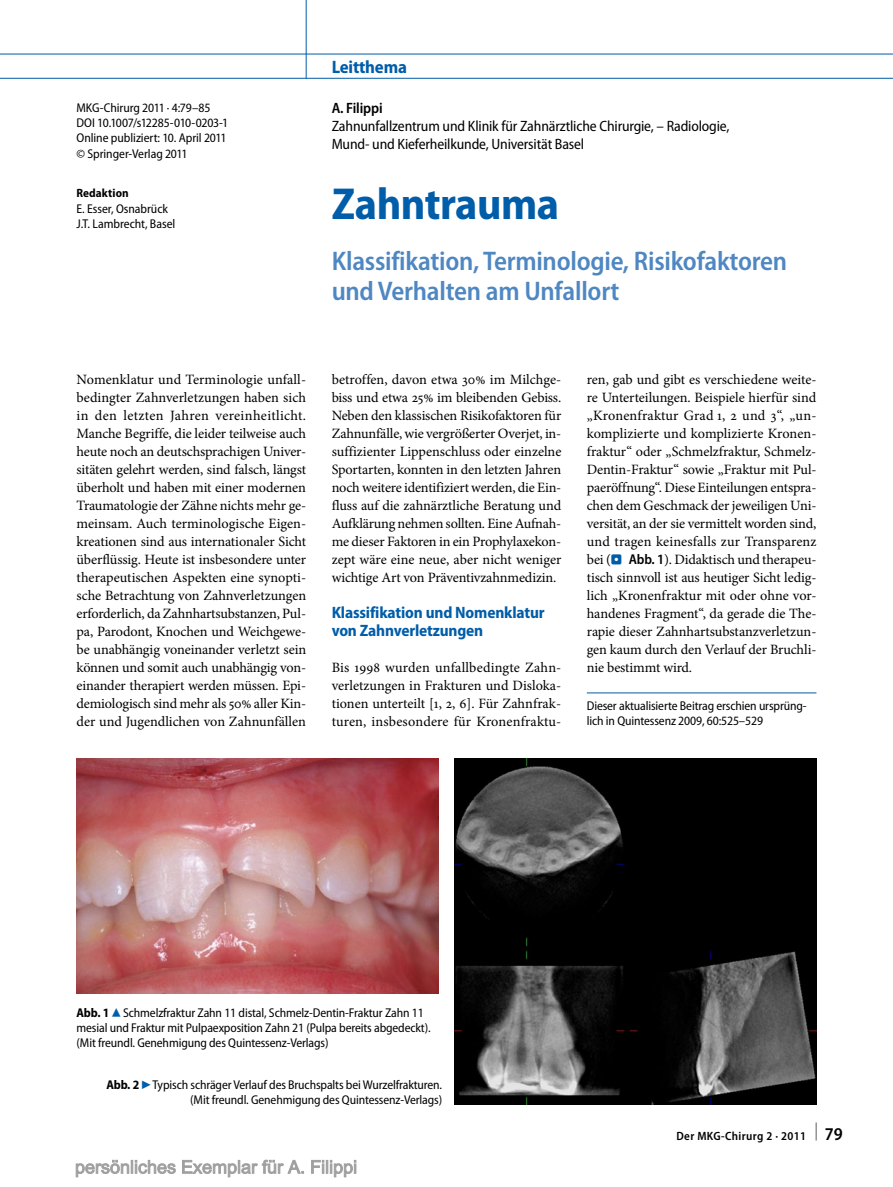
<style>
.page{position:relative;width:893px;height:1187px;background:#fff}
.page>*{position:absolute;margin:0;border:0;box-sizing:border-box;transform-origin:0 0}
.t1{font:700 semi-condensed 45px "Myriad Pro";letter-spacing:-.01em;color:#005da9}
.t2{font:600 semi-condensed 27px/30px "Myriad Pro";letter-spacing:-.01em;color:#4f87c2}
.t3{font:700 semi-condensed 18px "Myriad Pro";letter-spacing:-.01em;color:#005da9}
.t4{font:700 semi-condensed 16.5px/18px "Myriad Pro";letter-spacing:-.01em;color:#005da9}
.t5{font:semi-condensed 15px/18px "Myriad Pro";letter-spacing:-.01em;color:#000}
.t6{font:600 semi-condensed 15px "Myriad Pro";letter-spacing:-.01em;color:#000}
.t7{font:14.25px/18px "Minion Pro";letter-spacing:-.005em;color:#000;text-align:justify}
.t8{font:semi-condensed 12.75px/15.3px "Myriad Pro";letter-spacing:-.01em;color:#000}
.t9{font:600 semi-condensed 12px "Myriad Pro";letter-spacing:.03em;color:#000}
.t10{font:700 semi-condensed 12px "Myriad Pro";letter-spacing:.005em;color:#000}
.s1{font-family:"S Buttons";font-size:13.5px;color:#005da9}
.s2{font-family:"Myriad Pro";font-weight:600;font-stretch:semi-condensed}
.s3{font-weight:700}
.s4{font-family:"S Buttons";font-stretch:normal;font-size:14.25px;color:#005da9}
.s5{font-size:18px}
</style>
<div class="page">
<hr style="left:587px;top:692px;width:229px;height:1px;background:#005da9">
<img style="left:77px;top:759px;width:361px;height:234px">
<img style="left:455px;top:759px;width:361px;height:344px">
<hr style="left:0;top:54px;width:893px;height:1px;background:#005da9">
<hr style="left:0;top:78px;width:893px;height:1px;background:#005da9">
<hr style="left:306px;top:0;width:1px;height:79px;background:#005da9">
<svg style="left:75px;top:1159px;width:282px;height:18px"></svg>
<p class="t3" style="left:332px;top:57px;width:77px">Leitthema</p>
<p class="t8" style="left:77px;top:100px;width:153px">MKG-Chirurg 2011 · 4:79–85<br>DOI 10.1007/s12285-010-0203-1<br>Online publiziert: 10. April 2011 © Springer-Verlag 2011</p>
<p class="t6" style="left:332px;top:100px;width:53px">A. Filippi</p>
<p class="t5" style="left:332px;top:118px;width:399px">Zahnunfallzentrum und Klinik für Zahnärztliche Chirurgie, – Radiologie,<br>Mund- und Kieferheilkunde, Universität Basel</p>
<h1 class="t1" style="left:332px;top:178px;width:229px">Zahntrauma</h1>
<h2 class="t2" style="left:332px;top:246px;width:457px">Klassifikation, Terminologie, Risikofaktoren und Verhalten am Unfallort</h2>
<p class="t10" style="left:77px;top:186px;width:54px">Redaktion</p>
<p class="t8" style="left:77px;top:201px;width:100px">E. Esser, Osnabrück<br>J.T. Lambrecht, Basel</p>
<p class="t7" style="left:77px;top:370px;width:231px">Nomenklatur und Terminologie unfall&shy;bedingter Zahnverletzungen haben sich in den letzten Jahren vereinheitlicht.<br>Manche Begriffe, die leider teilweise auch heute noch an deutschsprachigen Univer&shy;sitäten gelehrt werden, sind falsch, längst überholt und haben mit einer modernen Traumatologie der Zähne nichts mehr ge&shy;meinsam. Auch terminologische Eigen&shy;kreationen sind aus internationaler Sicht überflüssig. Heute ist insbesondere unter therapeutischen Aspekten eine synopti&shy;sche Betrachtung von Zahnverletzungen erforderlich, da Zahnhartsubstanzen, Pul&shy;pa, Parodont, Knochen und Weichgewe&shy;be unabhängig voneinander verletzt sein können und somit auch unabhängig von&shy;einander therapiert werden müssen. Epi&shy;demiologisch sind mehr als 50% aller Kin&shy;der und Jugendlichen von Zahnunfällen</p>
<p class="t7" style="left:332px;top:370px;width:231px">betroffen, davon etwa 30% im Milchge&shy;biss und etwa 25% im bleibenden Gebiss.<br>Neben den klassischen Risikofaktoren für Zahnunfälle, wie vergrößerter Overjet, in&shy;suffizienter Lippenschluss oder einzelne Sportarten, konnten in den letzten Jahren noch weitere identifiziert werden, die Ein&shy;fluss auf die zahnärztliche Beratung und Aufklärung nehmen sollten. Eine Aufnah&shy;me dieser Faktoren in ein Prophylaxekon&shy;zept wäre eine neue, aber nicht weniger wichtige Art von Präventivzahnmedizin.</p>
<p class="t4" style="left:332px;top:603px;width:215px">Klassifikation und Nomenklatur von Zahnverletzungen</p>
<p class="t7" style="left:332px;top:658px;width:231px">Bis 1998 wurden unfallbedingte Zahn&shy;verletzungen in Frakturen und Disloka&shy;tionen unterteilt [1, 2, 6]. Für Zahnfrak&shy;turen, insbesondere für Kronenfraktu-</p>
<p class="t7" style="left:587px;top:370px;width:231px">ren, gab und gibt es verschiedene weite&shy;re Unterteilungen. Beispiele hierfür sind „Kronenfraktur Grad 1, 2 und 3“, „un&shy;komplizierte und komplizierte Kronen&shy;fraktur“ oder „Schmelzfraktur, Schmelz-Dentin-Fraktur“ sowie „Fraktur mit Pul&shy;paeröffnung“. Diese Einteilungen entspra&shy;chen dem Geschmack der jeweiligen Uni&shy;versität, an der sie vermittelt worden sind, und tragen keinesfalls zur Transparenz bei (<span class="s1">.</span> <span class="s2">Abb. 1</span>). Didaktisch und therapeu&shy;tisch sinnvoll ist aus heutiger Sicht ledig&shy;lich „Kronenfraktur mit oder ohne vor&shy;handenes Fragment“, da gerade die The&shy;rapie dieser Zahnhartsubstanzverletzun&shy;gen kaum durch den Verlauf der Bruchli&shy;nie bestimmt wird.</p>
<p class="t8" style="left:587px;top:698px;width:221px">Dieser aktualisierte Beitrag erschien ursprüng&shy;lich in Quintessenz 2009, 60:525–529</p>
<p class="t8" style="left:77px;top:1005px;width:356px"><span class="s3">Abb. 1</span><span class="s4">8</span>Schmelzfraktur Zahn 11 distal, Schmelz-Dentin-Fraktur Zahn 11 mesial und Fraktur mit Pulpaexposition Zahn 21 (Pulpa bereits abgedeckt). (Mit freundl. Genehmigung des Quintessenz-Verlags)</p>
<p class="t8" style="left:106px;top:1077px;width:337px;text-align:right"><span class="s3">Abb. 2</span><span class="s4">7</span>Typisch schräger Verlauf des Bruchspalts bei Wurzelfrakturen. (Mit freundl. Genehmigung des Quintessenz-Verlags)</p>
<p class="t9" style="left:676px;top:1129px;width:168px">Der MKG-Chirurg 2 · 2011 <sup>|</sup> <span class="s5">79</span></p>
</div>
